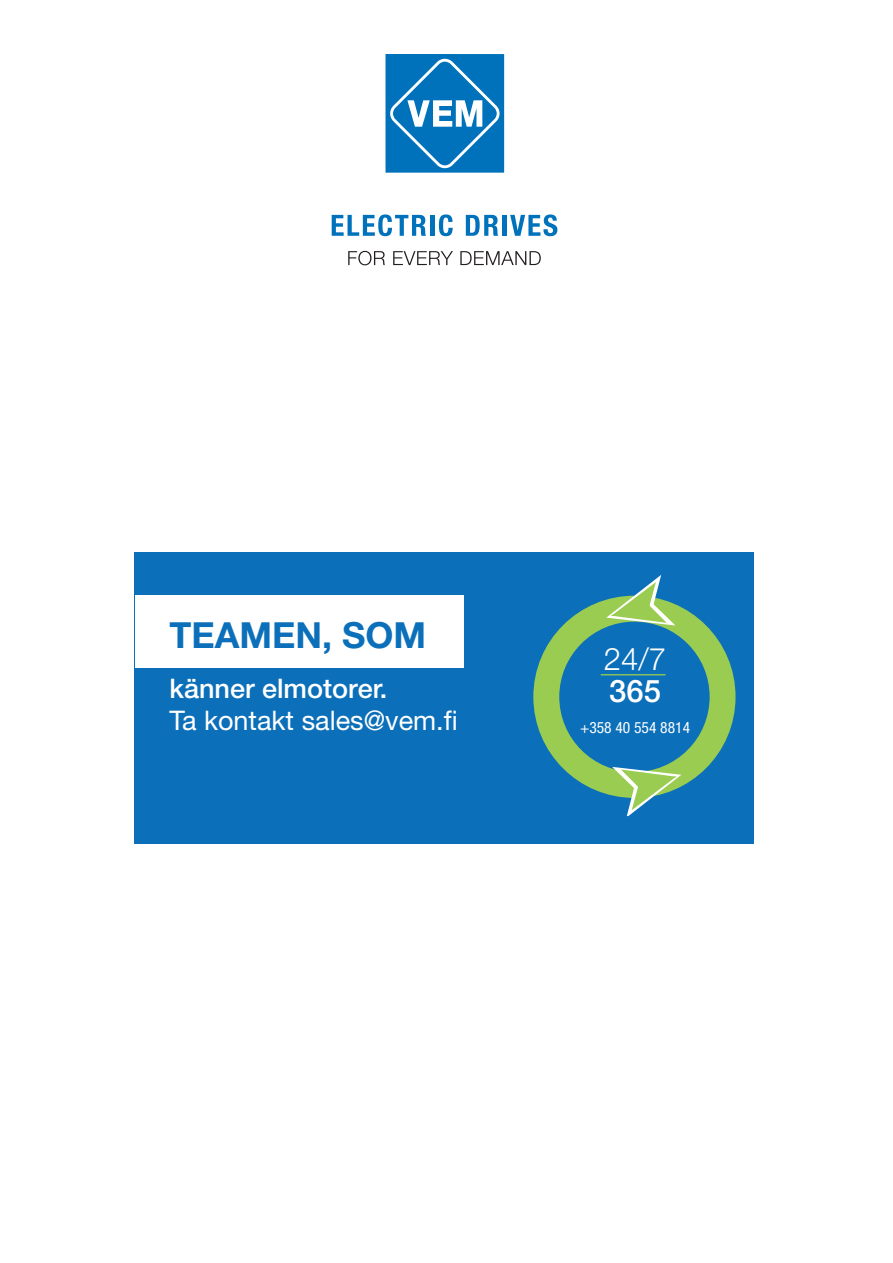
<style>
.page{position:relative;width:893px;height:1263px;background:#fff}
.page>*{position:absolute;margin:0;border:0;box-sizing:border-box;transform-origin:0 0}
.t1{font:700 36px "Helvetica Neue LT Std";color:#0b6fb9}
.t2{font:300 31.05px "Helvetica Neue LT Std";color:#fff}
.t3{font:500 31.05px "Helvetica Neue LT Std";color:#fff}
.t4{font:27px "Helvetica Neue LT Std";color:#fff}
.t5{font:500 27px "Helvetica Neue LT Std";color:#fff}
.t6{font:condensed 15.6px "Helvetica Neue LT Std";color:#fff}
</style>
<div class="page">
<div style="left:385px;top:54px;width:119px;height:119px;background:#0072bc"></div>
<svg style="left:390px;top:59px;width:110px;height:109px"></svg>
<svg style="left:332px;top:214px;width:94px;height:22px"></svg>
<hr style="left:430px;top:215px;width:4px;height:21px;background:#0072bc">
<svg style="left:439px;top:214px;width:14px;height:22px"></svg>
<svg style="left:466px;top:215px;width:32px;height:21px"></svg>
<div style="left:502px;top:215px;width:5px;height:21px;background:#0072bc"></div>
<svg style="left:510px;top:214px;width:47px;height:22px"></svg>
<svg style="left:348px;top:251px;width:37px;height:14px"></svg>
<svg style="left:393px;top:251px;width:60px;height:14px"></svg>
<svg style="left:460px;top:251px;width:81px;height:14px"></svg>
<div style="left:135px;top:552px;width:619px;height:291px;background:#0b6fb9"></div>
<div style="left:135px;top:595px;width:328px;height:73px;background:#fff"></div>
<div style="left:533px;top:596px;width:202px;height:202px;border:26px solid #9acc51;border-radius:50%"></div>
<svg style="left:606px;top:575px;width:69px;height:50px"></svg>
<svg style="left:612px;top:767px;width:69px;height:49px"></svg>
<hr style="left:601px;top:674px;width:64px;height:1px;background:#9acc51">
<h1 class="t1" style="left:170px;top:613px;width:258px">TEAMEN, SOM</h1>
<p class="t5" style="left:170px;top:672px;width:219px">känner elmotorer.</p>
<p class="t4" style="left:170px;top:704px;width:290px">Ta kontakt sales@vem.fi</p>
<p class="t2" style="left:604px;top:640px;width:64px">24/7</p>
<p class="t3" style="left:609px;top:672px;width:53px">365</p>
<p class="t6" style="left:580px;top:718px;width:112px">+358 40 554 8814</p>
</div>
